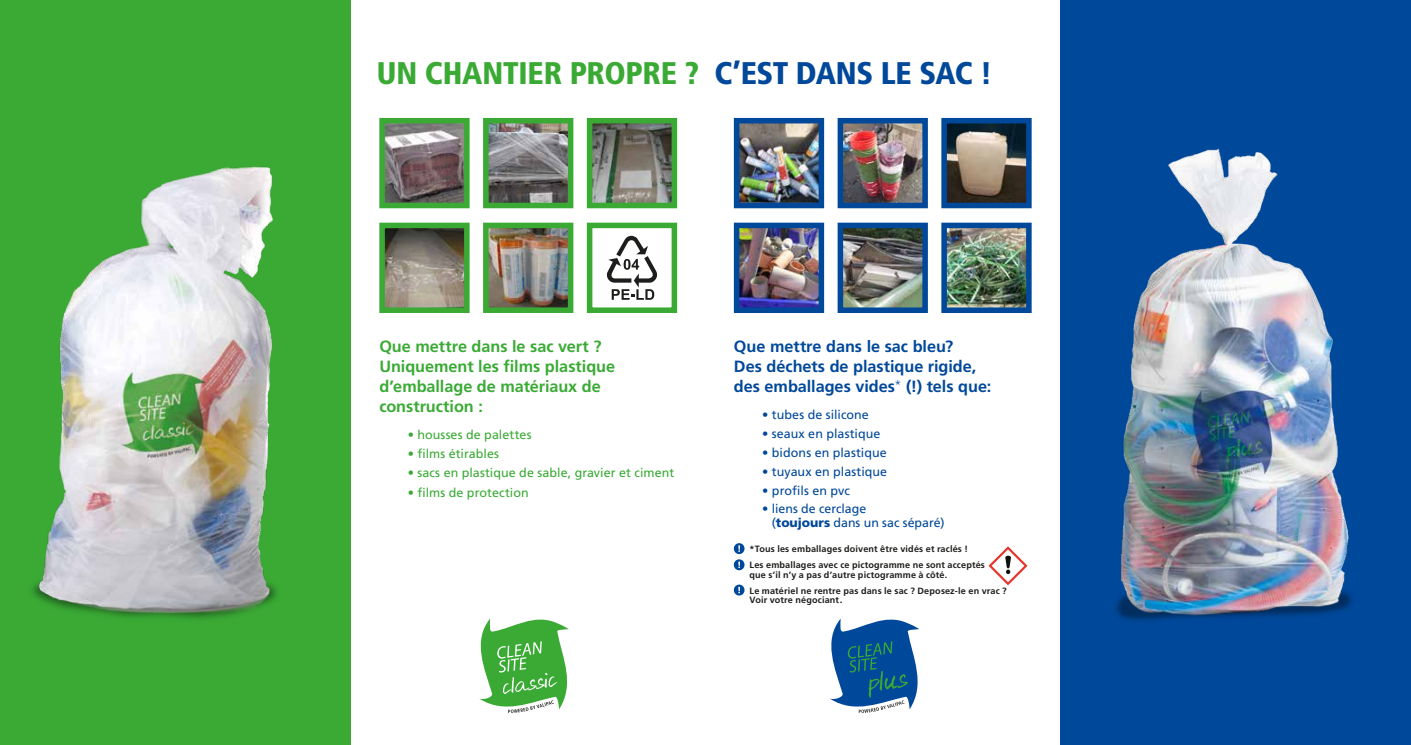
<style>
.page{position:relative;width:1411px;height:745px;background:#fff}
.page>*{position:absolute;margin:0;border:0;box-sizing:border-box;transform-origin:0 0}
.t1{font:900 condensed 31.25px "Frutiger";letter-spacing:-.01em;color:#3aaa35}
.t2{font:700 16.25px/20px "Frutiger";color:#3aaa35}
.t3{font:700 16.25px/20px "Frutiger";color:#00489a}
.t4{font:12.5px/13.8px "Frutiger";color:#00489a}
.t5{font:12.5px "Frutiger";letter-spacing:.005em;color:#3aaa35}
.t6{font:700 9.12px/16.1px "Frutiger";letter-spacing:.015em;color:#1d1d1b}
.s1{color:#00489a}
.s2{font-weight:900}
.s3{font-weight:400;font-size:12.25px}
</style>
<div class="page">
<div style="left:0;top:0;width:351px;height:744px;background:#3aaa35"></div>
<div style="left:1059px;top:0;width:351px;height:744px;background:#00489a"></div>
<svg style="left:479px;top:619px;width:90px;height:93px"></svg>
<svg style="left:830px;top:619px;width:89px;height:93px"></svg>
<svg style="left:379px;top:117px;width:91px;height:92px;background:#72836a"></svg>
<svg style="left:483px;top:117px;width:91px;height:92px;background:#738a71"></svg>
<svg style="left:586px;top:117px;width:92px;height:92px;background:#6f8869"></svg>
<svg style="left:379px;top:222px;width:91px;height:91px;background:#768965"></svg>
<img style="left:483px;top:222px;width:91px;height:91px">
<svg style="left:586px;top:222px;width:92px;height:91px"></svg>
<img style="left:1059px;top:53px;width:293px;height:619px">
<img style="left:32px;top:166px;width:245px;height:453px">
<svg style="left:733px;top:543px;width:11px;height:10px"></svg>
<svg style="left:733px;top:559px;width:11px;height:11px"></svg>
<svg style="left:733px;top:584px;width:11px;height:11px"></svg>
<svg style="left:988px;top:546px;width:39px;height:39px"></svg>
<img style="left:733px;top:117px;width:92px;height:92px">
<img style="left:837px;top:117px;width:91px;height:92px">
<svg style="left:941px;top:117px;width:91px;height:92px;background:#57626c"></svg>
<img style="left:941px;top:222px;width:91px;height:91px">
<img style="left:733px;top:222px;width:92px;height:91px">
<img style="left:837px;top:222px;width:91px;height:91px">
<h1 class="t1" style="left:376px;top:54px;width:617px">UN CHANTIER PROPRE ? <span class="s1">C’EST DANS LE SAC !</span></h1>
<h2 class="t2" style="left:379px;top:336px;width:237px">Que mettre dans le sac vert ?<br>Uniquement les films plastique d’emballage de matériaux de construction :</h2>
<h3 class="t5" style="left:407px;top:427px;width:125px">• housses de palettes</h3>
<h3 class="t5" style="left:407px;top:446px;width:93px">• films étirables</h3>
<h3 class="t5" style="left:407px;top:465px;width:268px">• sacs en plastique de sable, gravier et ciment</h3>
<h3 class="t5" style="left:407px;top:485px;width:122px">• films de protection</h3>
<h2 class="t3" style="left:733px;top:336px;width:259px">Que mettre dans le sac bleu?<br>Des déchets de plastique rigide, des emballages vides<sup>*</sup> (!) tels que:</h2>
<h3 class="t4" style="left:762px;top:408px;width:108px">• tubes de silicone</h3>
<h3 class="t4" style="left:762px;top:426px;width:120px">• seaux en plastique</h3>
<h3 class="t4" style="left:762px;top:445px;width:126px">• bidons en plastique</h3>
<h3 class="t4" style="left:762px;top:464px;width:126px">• tuyaux en plastique</h3>
<h3 class="t4" style="left:762px;top:483px;width:89px">• profils en pvc</h3>
<h3 class="t4" style="left:772px;top:501px;width:174px;text-indent:-10px">• liens de cerclage<br>(<span class="s2">toujours</span> dans un sac séparé)</h3>
<p class="t6" style="left:749px;top:540px;width:237px">*Tous les emballages doivent être vidés et raclés !<br>Les emballages avec ce pictogramme ne sont acceptés</p>
<p class="t6" style="left:749px;top:566px;width:259px">que s’il n’y a pas d’autre pictogramme à côté.<br>Le matériel ne rentre pas dans le sac ? Deposez-le en vrac ?</p>
<p class="t6" style="left:749px;top:591px;width:95px">Voir votre négociant<span class="s3">.</span></p>
</div>
